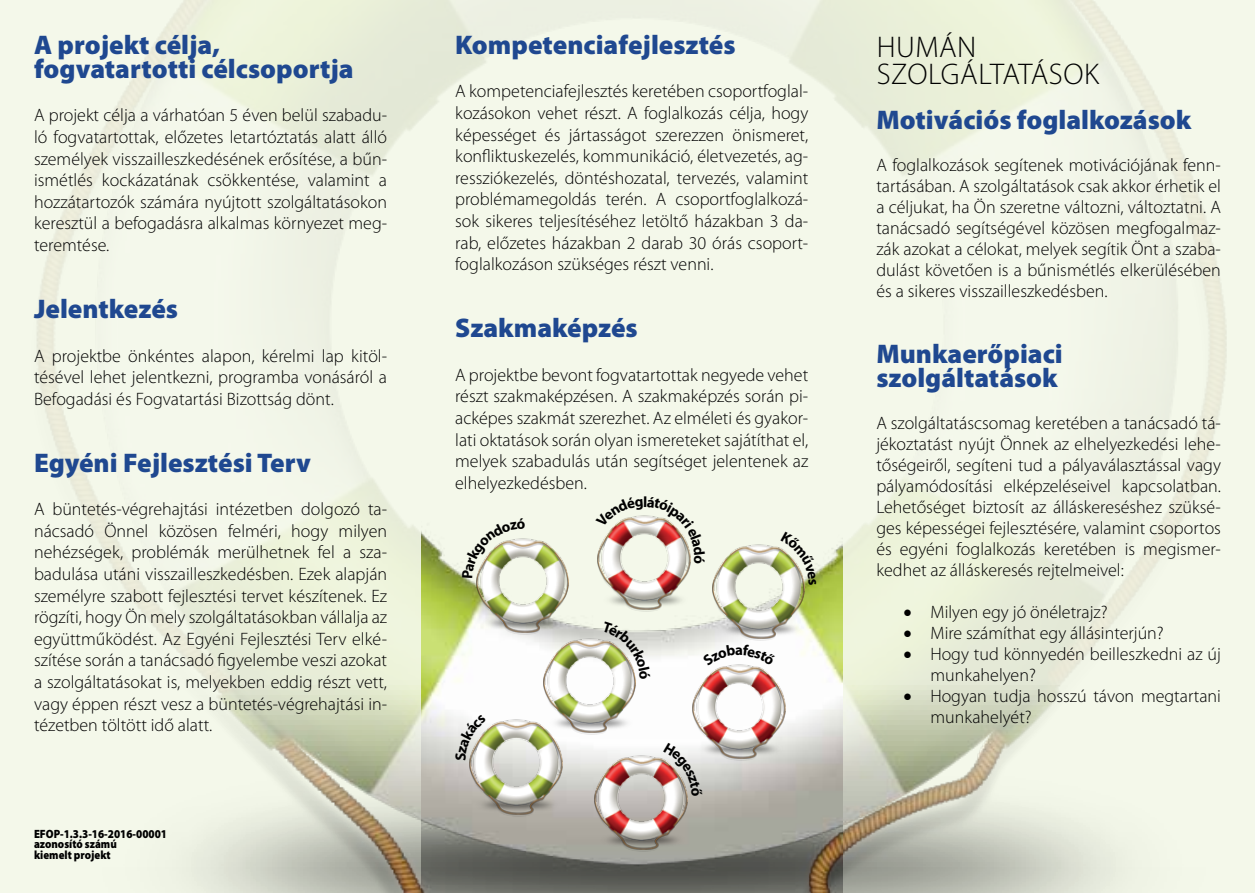
<style>
.page{position:relative;width:1255px;height:893px;background:#fff}
.page>*{position:absolute;margin:0;border:0;box-sizing:border-box;transform-origin:0 0}
.t1{font:300 30px/27px "Myriad Pro";letter-spacing:.02em;color:#000}
.t2{font:900 27px/24px "Myriad Pro";color:#1f4890}
.t3{font:300 18px/21.6px "Myriad Pro";color:#000;text-align:justify}
.t4{font:900 12px/10.5px "Myriad Pro";color:#000;scale:.9 1}
</style>
<div class="page">
<img style="left:0;top:0;width:1254px;height:893px">
<img style="left:421px;top:388px;width:421px;height:505px">
<img style="left:462px;top:535px;width:134px;height:100px">
<img style="left:698px;top:541px;width:133px;height:101px">
<img style="left:455px;top:717px;width:134px;height:100px">
<img style="left:529px;top:635px;width:134px;height:101px">
<img style="left:678px;top:661px;width:134px;height:100px">
<img style="left:581px;top:752px;width:133px;height:101px">
<img style="left:583px;top:512px;width:134px;height:101px">
<svg style="left:462px;top:518px;width:63px;height:60px;background:#e6e9d5"></svg>
<svg style="left:780px;top:532px;width:36px;height:53px;background:#e0e5c9"></svg>
<svg style="left:455px;top:714px;width:31px;height:46px"></svg>
<svg style="left:602px;top:621px;width:48px;height:58px"></svg>
<svg style="left:702px;top:644px;width:73px;height:22px"></svg>
<svg style="left:663px;top:742px;width:39px;height:54px"></svg>
<svg style="left:595px;top:496px;width:110px;height:68px;background:#e8ded2"></svg>
<h2 class="t2" style="left:34px;top:32px;width:321px">A projekt célja, fogvatartotti célcsoportja</h2>
<p class="t3" style="left:34px;top:105px;width:354px">A projekt célja a várhatóan 5 éven belül szabadu&shy;ló fogvatartottak, előzetes letartóztatás alatt álló személyek visszailleszkedésének erősítése, a bűn&shy;ismétlés kockázatának csökkentése, valamint a hozzátartozók számára nyújtott szolgáltatásokon keresztül a befogadásra alkalmas környezet meg&shy;teremtése.</p>
<h2 class="t2" style="left:34px;top:296px;width:146px">Jelentkezés</h2>
<p class="t3" style="left:34px;top:345px;width:354px">A projektbe önkéntes alapon, kérelmi lap kitöl&shy;tésével lehet jelentkezni, programba vonásáról a Befogadási és Fogvatartási Bizottság dönt.</p>
<h2 class="t2" style="left:34px;top:450px;width:278px">Egyéni Fejlesztési Terv</h2>
<p class="t3" style="left:34px;top:498px;width:354px">A büntetés-végrehajtási intézetben dolgozó ta&shy;nácsadó Önnel közösen felméri, hogy milyen nehézségek, problémák merülhetnek fel a sza&shy;badulása utáni visszailleszkedésben. Ezek alapján személyre szabott fejlesztési tervet készítenek. Ez rögzíti, hogy Ön mely szolgáltatásokban vállalja az együttműködést. Az Egyéni Fejlesztési Terv elké&shy;szítése során a tanácsadó figyelembe veszi azokat a szolgáltatásokat is, melyekben eddig részt vett, vagy éppen részt vesz a büntetés-végrehajtási in&shy;tézetben töltött idő alatt.</p>
<p class="t4" style="left:34px;top:828px;width:149px">EFOP-1.3.3-16-2016-00001 azonosító számú<br>kiemelt projekt</p>
<h2 class="t2" style="left:455px;top:32px;width:282px">Kompetenciafejlesztés</h2>
<p class="t3" style="left:455px;top:81px;width:354px">A kompetenciafejlesztés keretében csoportfoglal&shy;kozásokon vehet részt. A foglalkozás célja, hogy képességet és jártasságot szerezzen önismeret, konfliktuskezelés, kommunikáció, életvezetés, ag&shy;ressziókezelés, döntéshozatal, tervezés, valamint problémamegoldás terén. A csoportfoglalkozá&shy;sok sikeres teljesítéséhez letöltő házakban 3 da&shy;rab, előzetes házakban 2 darab 30 órás csoport&shy;foglalkozáson szükséges részt venni.</p>
<h2 class="t2" style="left:455px;top:315px;width:184px">Szakmaképzés</h2>
<p class="t3" style="left:455px;top:364px;width:354px">A projektbe bevont fogvatartottak negyede vehet részt szakmaképzésen. A szakmaképzés során pi&shy;acképes szakmát szerezhet. Az elméleti és gyakor&shy;lati oktatások során olyan ismereteket sajátíthat el, melyek szabadulás után segítséget jelentenek az elhelyezkedésben.</p>
<h1 class="t1" style="left:876px;top:33px;width:224px">Humán szolgáltatáso k</h1>
<h2 class="t2" style="left:876px;top:106px;width:316px">Motivációs foglalkozások</h2>
<p class="t3" style="left:876px;top:154px;width:346px;line-height:21px">A foglalkozások segítenek motivációjának fenn&shy;tartásában. A szolgáltatások csak akkor érhetik el a céljukat, ha Ön szeretne változni, változtatni. A tanácsadó segítségével közösen megfogalmaz&shy;zák azokat a célokat, melyek segítik Önt a szaba&shy;dulást követően is a bűnismétlés elkerülésében és a sikeres visszailleszkedésben.</p>
<h2 class="t2" style="left:876px;top:340px;width:188px">Munkaerőpiaci szolgáltatások</h2>
<p class="t3" style="left:876px;top:412px;width:346px;line-height:21px">A szolgáltatáscsomag keretében a tanácsadó tá&shy;jékoztatást nyújt Önnek az elhelyezkedési lehe&shy;tőségeiről, segíteni tud a pályaválasztással vagy pályamódosítási elképzeléseivel kapcsolatban.<br>Lehetőséget biztosít az álláskereséshez szüksé&shy;ges képességei fejlesztésére, valamint csoportos és egyéni foglalkozás keretében is megismer&shy;kedhet az álláskeresés rejtelmeivel:</p>
<p class="t3" style="left:903px;top:601px;width:206px">• Milyen egy jó önéletrajz?</p>
<p class="t3" style="left:903px;top:622px;width:262px">• Mire számíthat egy állásinterjún?</p>
<p class="t3" style="left:930px;top:643px;width:292px;line-height:21px;text-indent:-27px">• Hogy tud könnyedén beilleszkedni az új munkahelyen?</p>
<p class="t3" style="left:930px;top:685px;width:292px;line-height:21px;text-indent:-27px">• Hogyan tudja hosszú távon megtartani munkahelyét?</p>
</div>
